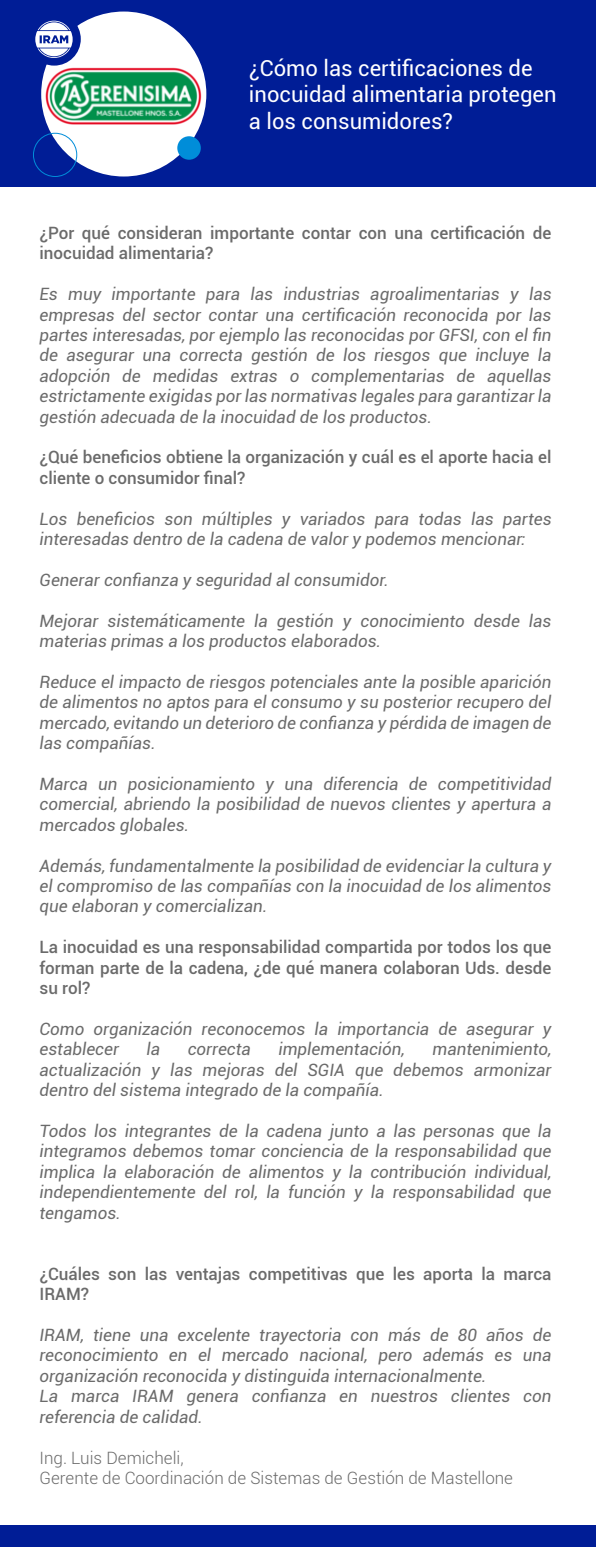
<style>
.page{position:relative;width:596px;height:1547px;background:#fff}
.page>*{position:absolute;margin:0;border:0;box-sizing:border-box;transform-origin:0 0}
.t1{font:22px/26.4px "Roboto";color:#fff}
.t2{font:italic 17px/20.4px "Roboto";color:#6b6b6b;text-align:justify}
.t3{font:500 17px/20.4px "Roboto";color:#6b6b6b}
.t4{font:300 17px/20.4px "Roboto";color:#6b6b6b}
</style>
<div class="page">
<div style="left:0;top:1525px;width:595px;height:22px;background:#001d96"></div>
<div style="left:0;top:0;width:595px;height:187px;background:#001d96"></div>
<div style="left:41px;top:12px;width:165px;height:165px;background:#fff;border-radius:50%"></div>
<div style="left:33px;top:133px;width:44px;height:44px;border:1px solid #008dd9;border-radius:50%"></div>
<div style="left:177px;top:136px;width:24px;height:24px;background:#008dd9;border-radius:50%"></div>
<div style="left:28px;top:12px;width:53px;height:54px;background:#001d96;border-radius:50%"></div>
<svg style="left:35px;top:21px;width:38px;height:37px"></svg>
<img style="left:44px;top:66px;width:160px;height:61px">
<p class="t1" style="left:249px;top:54px;width:309px">¿Cómo las certificaciones de inocuidad alimentaria protegen a los consumidores?</p>
<p class="t3" style="left:39px;top:222px;width:513px">¿Por qué consideran importante contar con una certificación de inocuidad alimentaria?</p>
<p class="t2" style="left:39px;top:283px;width:513px">Es muy importante para las industrias agroalimentarias y las empresas del sector contar una certificación reconocida por las partes interesadas, por ejemplo las reconocidas por GFSI, con el fin de asegurar una correcta gestión de los riesgos que incluye la adopción de medidas extras o complementarias de aquellas estrictamente exigidas por las normativas legales para garantizar la gestión adecuada de la inocuidad de los productos.</p>
<p class="t3" style="left:39px;top:447px;width:513px">¿Qué beneficios obtiene la organización y cuál es el aporte hacia el cliente o consumidor final?</p>
<p class="t2" style="left:39px;top:508px;width:513px">Los beneficios son múltiples y variados para todas las partes interesadas dentro de la cadena de valor y podemos mencionar:</p>
<p class="t2" style="left:39px;top:569px;width:350px">Generar confianza y seguridad al consumidor.</p>
<p class="t2" style="left:39px;top:610px;width:513px">Mejorar sistemáticamente la gestión y conocimiento desde las materias primas a los productos elaborados.</p>
<p class="t2" style="left:39px;top:671px;width:513px">Reduce el impacto de riesgos potenciales ante la posible aparición de alimentos no aptos para el consumo y su posterior recupero del mercado, evitando un deterioro de confianza y pérdida de imagen de las compañías.</p>
<p class="t2" style="left:39px;top:773px;width:513px">Marca un posicionamiento y una diferencia de competitividad comercial, abriendo la posibilidad de nuevos clientes y apertura a mercados globales.</p>
<p class="t2" style="left:39px;top:855px;width:513px">Además, fundamentalmente la posibilidad de evidenciar la cultura y el compromiso de las compañías con la inocuidad de los alimentos que elaboran y comercializan.</p>
<p class="t3" style="left:39px;top:936px;width:513px;text-align:justify">La inocuidad es una responsabilidad compartida por todos los que forman parte de la cadena, ¿de qué manera colaboran Uds. desde su rol?</p>
<p class="t2" style="left:39px;top:1018px;width:513px">Como organización reconocemos la importancia de asegurar y establecer</p>
<p class="t2" style="left:39px;top:1038px;width:513px;text-indent:393px">mantenimiento, actualización y las mejoras del SGIA que debemos armonizar dentro del sistema integrado de la compañía.</p>
<p class="t2" style="left:39px;top:1120px;width:513px">Todos los integrantes de la cadena junto a las personas que la integramos debemos tomar conciencia de la responsabilidad que implica la elaboración de alimentos y la contribución individual, independientemente del rol, la función y la responsabilidad que tengamos.</p>
<p class="t2" style="left:146px;top:1038px;width:15px">la</p>
<p class="t2" style="left:187px;top:1038px;width:65px">correcta</p>
<p class="t2" style="left:278px;top:1038px;width:128px">implementación,</p>
<p class="t3" style="left:39px;top:1263px;width:513px">¿Cuáles son las ventajas competitivas que les aporta la marca<br>IRAM?</p>
<p class="t2" style="left:39px;top:1324px;width:513px;text-align:left">IRAM, tiene una excelente trayectoria con más de 80 años de reconocimiento en el mercado nacional, pero además es una organización reconocida y distinguida internacionalmente.<br>La marca IRAM genera confianza en nuestros clientes con referencia de calidad.</p>
<p class="t4" style="left:39px;top:1447px;width:475px">Ing. Luis Demicheli,<br>Gerente de Coordinación de Sistemas de Gestión de Mastellone</p>
</div>
